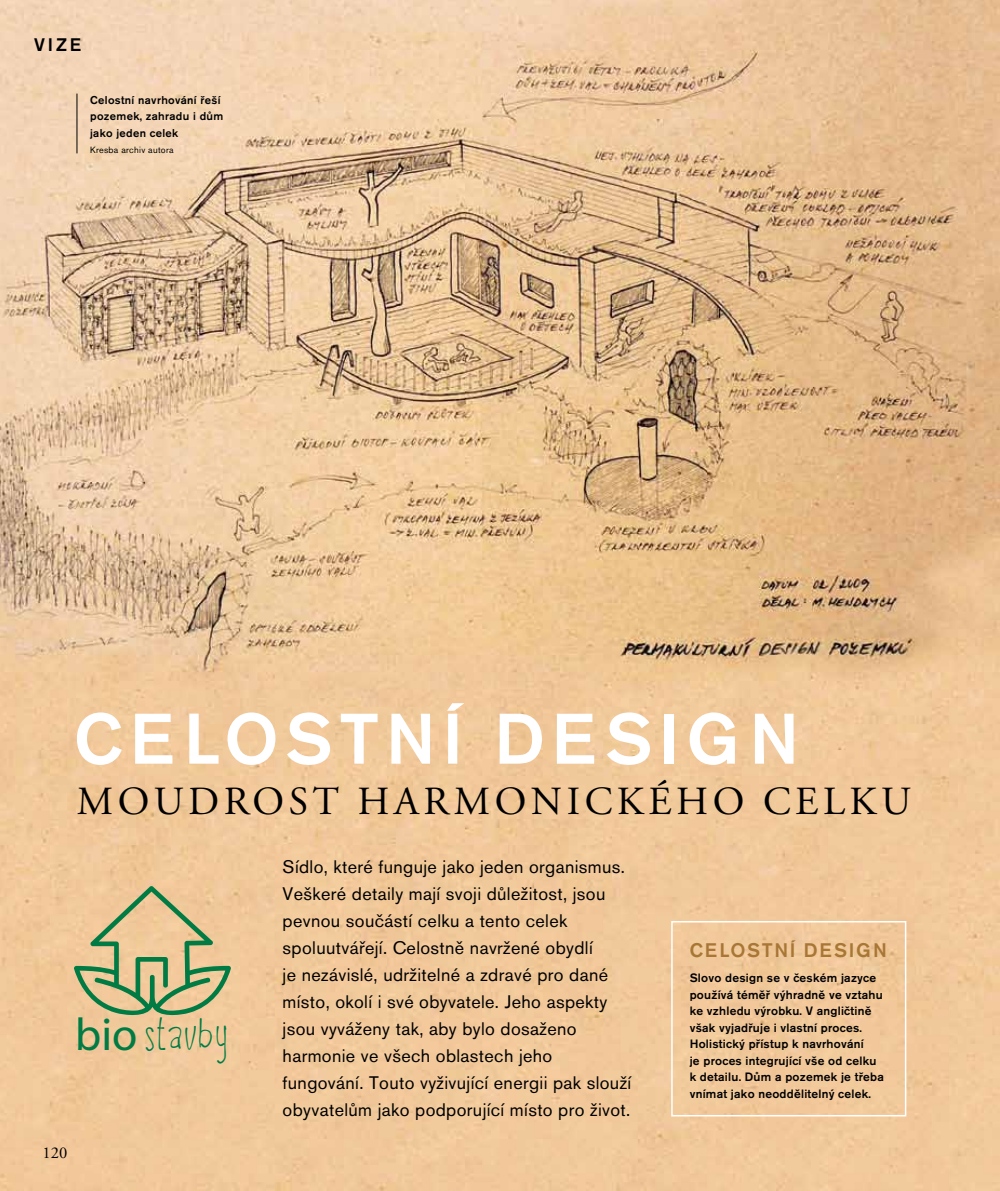
<style>
.page{position:relative;width:1000px;height:1191px;background:#fff}
.page>*{position:absolute;margin:0;border:0;box-sizing:border-box;transform-origin:0 0}
.t1{font:500 70.8px "Akzidenz Grotesk BECE";letter-spacing:.095em;color:#fff}
.t2{font:45.9px "upirpaw";letter-spacing:.05em;color:#007b44}
.t3{font:39.75px "Adobe Garamond Pro";letter-spacing:.115em;color:#000}
.t4{font:500 19.5px "Akzidenz Grotesk BECE";letter-spacing:.085em;color:#a87736}
.t5{font:18px/27px "Akzidenz Grotesk BECE";letter-spacing:.02em;color:#000}
.t6{font:500 18px "Akzidenz Grotesk BECE";color:#000}
.t7{font:16.5px "Adobe Garamond Pro";color:#000}
.t8{font:500 12px/16.5px "Akzidenz Grotesk BECE";letter-spacing:.02em;color:#000}
.t9{font:500 11.25px/16.5px "Akzidenz Grotesk BECE";letter-spacing:.03em;color:#000}
.t10{font:9px "Akzidenz Grotesk BECE";letter-spacing:.03em;color:#000}
.s1{font-family:"Akzidenz Grotesk BE";font-weight:500}
.s2{font-family:"Akzidenz Grotesk BE";font-weight:500;color:#fff}
.s3{color:#fff}
</style>
<div class="page">
<img style="left:0;top:0;width:999px;height:1191px">
<div style="left:671px;top:921px;width:235px;height:195px;border:2px solid #fff"></div>
<svg style="left:74px;top:886px;width:157px;height:131px;background:#c5ba8a"></svg>
<hr style="left:77px;top:94px;width:1px;height:59px;background:#000">
<p class="t6" style="left:34px;top:34px;width:48px">vize</p>
<p class="t9" style="left:90px;top:92px;width:135px">Celostní navrhování řeší pozemek, zahradu i dům jako jeden celek</p>
<p class="t10" style="left:90px;top:145px;width:85px">Kresba archiv autora</p>
<h1 class="t1" style="left:74px;top:698px;width:726px">Celostní design</h1>
<h3 class="t3" style="left:77px;top:778px;width:835px">MOUDROST HARMONICKÉHO CELKU</h3>
<p class="t7" style="left:43px;top:1142px;width:26px">120</p>
<p class="t5" style="left:282px;top:853px;width:350px">Sídlo, které funguje jako jeden organismus.<br>Veškeré detaily mají svoji důležitost, jsou pevnou součástí celku a tento celek spoluutvářejí. Celostně navržené obydlí<br>je nezávislé, udržitelné a zdravé pro dané místo, okolí i své obyvatele. Jeho aspekty jsou vyváženy tak, aby bylo dosaženo harmonie ve všech oblastech jeho fungování. Touto vyživující energii pak slouží obyvatelům jako podporující místo pro život.</p>
<h2 class="t2" style="left:75px;top:1008px;width:352px"><span class="s1">bio</span> stavby <span class="s2">bio</span> <span class="s3">stavby</span></h2>
<p class="t4" style="left:689px;top:939px;width:198px">Celostní design</p>
<p class="t8" style="left:689px;top:970px;width:196px">Slovo design se v českém jazyce používá téměř výhradně ve vztahu ke vzhledu výrobku. V angličtině však vyjadřuje i vlastní proces.<br>Holistický přístup k navrhování<br>je proces integrující vše od celku k detailu. Dům a pozemek je třeba vnímat jako neoddělitelný celek.</p>
</div>
